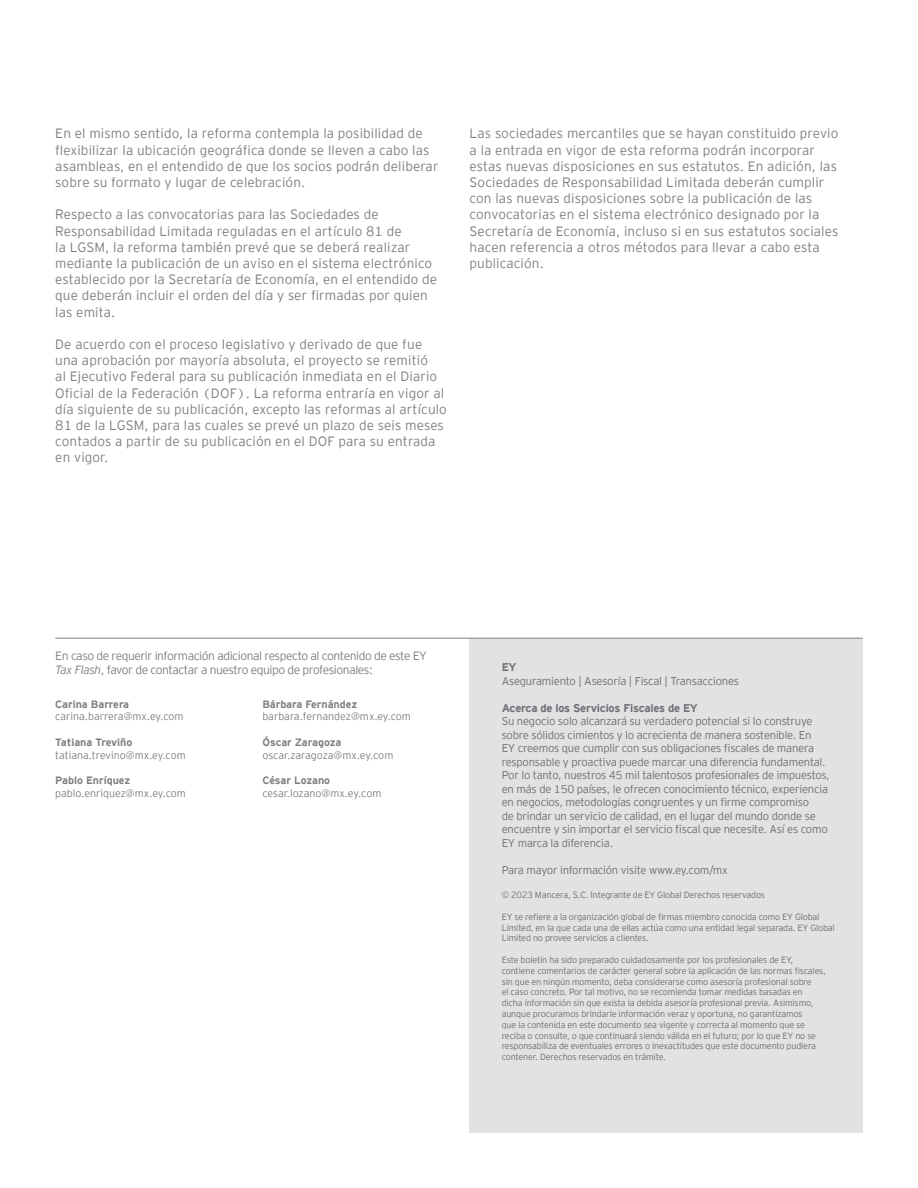
<style>
.page{position:relative;width:918px;height:1188px;background:#fff}
.page>*{position:absolute;margin:0;border:0;box-sizing:border-box;transform-origin:0 0}
.t1{font:300 13.5px/16.2px "EY Interstate";letter-spacing:.01em;color:#808083}
.t2{font:300 12px/14.4px "EY Interstate";letter-spacing:-.035em;color:#808083}
.t3{font:300 11.25px/13.5px "EY Interstate";letter-spacing:-.02em;color:#717074}
.t4{font:700 11.25px "EY Interstate";letter-spacing:-.02em;color:#717074}
.t5{font:300 10.65px "EY Interstate";color:#808083}
.t6{font:700 10.65px "EY Interstate";color:#808083}
.t7{font:300 9px/10.8px "EY Interstate";letter-spacing:-.02em;color:#717074}
.s1{font-style:italic}
</style>
<div class="page">
<div style="left:470px;top:638px;width:393px;height:495px;background:#e1e2e4"></div>
<hr style="left:55px;top:638px;width:808px;height:1px;background:#808083">
<p class="t1" style="left:55px;top:125px;width:385px">En el mismo sentido, la reforma contempla la posibilidad de flexibilizar la ubicación geográfica donde se lleven a cabo las asambleas, en el entendido de que los socios podrán deliberar sobre su formato y lugar de celebración.</p>
<p class="t1" style="left:55px;top:206px;width:383px">Respecto a las convocatorias para las Sociedades de Responsabilidad Limitada reguladas en el artículo 81 de<br>la LGSM, la reforma también prevé que se deberá realizar mediante la publicación de un aviso en el sistema electrónico establecido por la Secretaría de Economía, en el entendido de que deberán incluir el orden del día y ser firmadas por quien las emita.</p>
<p class="t1" style="left:55px;top:336px;width:393px">De acuerdo con el proceso legislativo y derivado de que fue una aprobación por mayoría absoluta, el proyecto se remitió<br>al Ejecutivo Federal para su publicación inmediata en el Diario Oficial de la Federación (DOF). La reforma entraría en vigor al día siguiente de su publicación, excepto las reformas al artículo 81 de la LGSM, para las cuales se prevé un plazo de seis meses contados a partir de su publicación en el DOF para su entrada en vigor.</p>
<p class="t1" style="left:470px;top:125px;width:370px">Las sociedades mercantiles que se hayan constituido previo a la entrada en vigor de esta reforma podrán incorporar estas nuevas disposiciones en sus estatutos. En adición, las Sociedades de Responsabilidad Limitada deberán cumplir con las nuevas disposiciones sobre la publicación de las convocatorias en el sistema electrónico designado por la Secretaría de Economía, incluso si en sus estatutos sociales hacen referencia a otros métodos para llevar a cabo esta publicación.</p>
<p class="t2" style="left:55px;top:649px;width:373px">En caso de requerir información adicional respecto al contenido de este EY<br><span class="s1">Tax Flash</span>, favor de contactar a nuestro equipo de profesionales:</p>
<p class="t6" style="left:55px;top:698px;width:75px">Carina Barrera</p>
<p class="t5" style="left:55px;top:711px;width:130px">carina.barrera@mx.ey.com</p>
<p class="t6" style="left:55px;top:736px;width:79px">Tatiana Treviño</p>
<p class="t5" style="left:55px;top:749px;width:132px">tatiana.trevino@mx.ey.com</p>
<p class="t6" style="left:55px;top:775px;width:77px">Pablo Enríquez</p>
<p class="t5" style="left:55px;top:787px;width:132px">pablo.enriquez@mx.ey.com</p>
<p class="t6" style="left:262px;top:698px;width:96px">Bárbara Fernández</p>
<p class="t5" style="left:262px;top:711px;width:150px">barbara.fernandez@mx.ey.com</p>
<p class="t6" style="left:262px;top:736px;width:80px">Óscar Zaragoza</p>
<p class="t5" style="left:262px;top:749px;width:132px">oscar.zaragoza@mx.ey.com</p>
<p class="t6" style="left:262px;top:775px;width:69px">César Lozano</p>
<p class="t5" style="left:262px;top:787px;width:120px">cesar.lozano@mx.ey.com</p>
<p class="t4" style="left:502px;top:661px;width:16px">EY</p>
<p class="t3" style="left:502px;top:674px;width:239px">Aseguramiento | Asesoría | Fiscal | Transacciones</p>
<p class="t4" style="left:502px;top:702px;width:198px">Acerca de los Servicios Fiscales de EY</p>
<p class="t3" style="left:502px;top:715px;width:330px">Su negocio solo alcanzará su verdadero potencial si lo construye sobre sólidos cimientos y lo acrecienta de manera sostenible. En<br>EY creemos que cumplir con sus obligaciones fiscales de manera responsable y proactiva puede marcar una diferencia fundamental.<br>Por lo tanto, nuestros 45 mil talentosos profesionales de impuestos, en más de 150 países, le ofrecen conocimiento técnico, experiencia en negocios, metodologías congruentes y un firme compromiso<br>de brindar un servicio de calidad, en el lugar del mundo donde se encuentre y sin importar el servicio fiscal que necesite. Así es como EY marca la diferencia.</p>
<p class="t3" style="left:502px;top:863px;width:228px">Para mayor información visite www.ey.com/mx</p>
<p class="t7" style="left:502px;top:890px;width:265px">© 2023 Mancera, S.C. Integrante de EY Global Derechos reservados</p>
<p class="t7" style="left:502px;top:911px;width:335px">EY se refiere a la organización global de firmas miembro conocida como EY Global<br>Limited, en la que cada una de ellas actúa como una entidad legal separada. EY Global<br>Limited no provee servicios a clientes.</p>
<p class="t7" style="left:502px;top:954px;width:326px">Este boletín ha sido preparado cuidadosamente por los profesionales de EY, contiene comentarios de carácter general sobre la aplicación de las normas fiscales, sin que en ningún momento, deba considerarse como asesoría profesional sobre<br>el caso concreto. Por tal motivo, no se recomienda tomar medidas basadas en dicha información sin que exista la debida asesoría profesional previa. Asimismo, aunque procuramos brindarle información veraz y oportuna, no garantizamos<br>que la contenida en este documento sea vigente y correcta al momento que se reciba o consulte, o que continuará siendo válida en el futuro; por lo que EY no se responsabiliza de eventuales errores o inexactitudes que este documento pudiera contener. Derechos reservados en trámite.</p>
</div>
